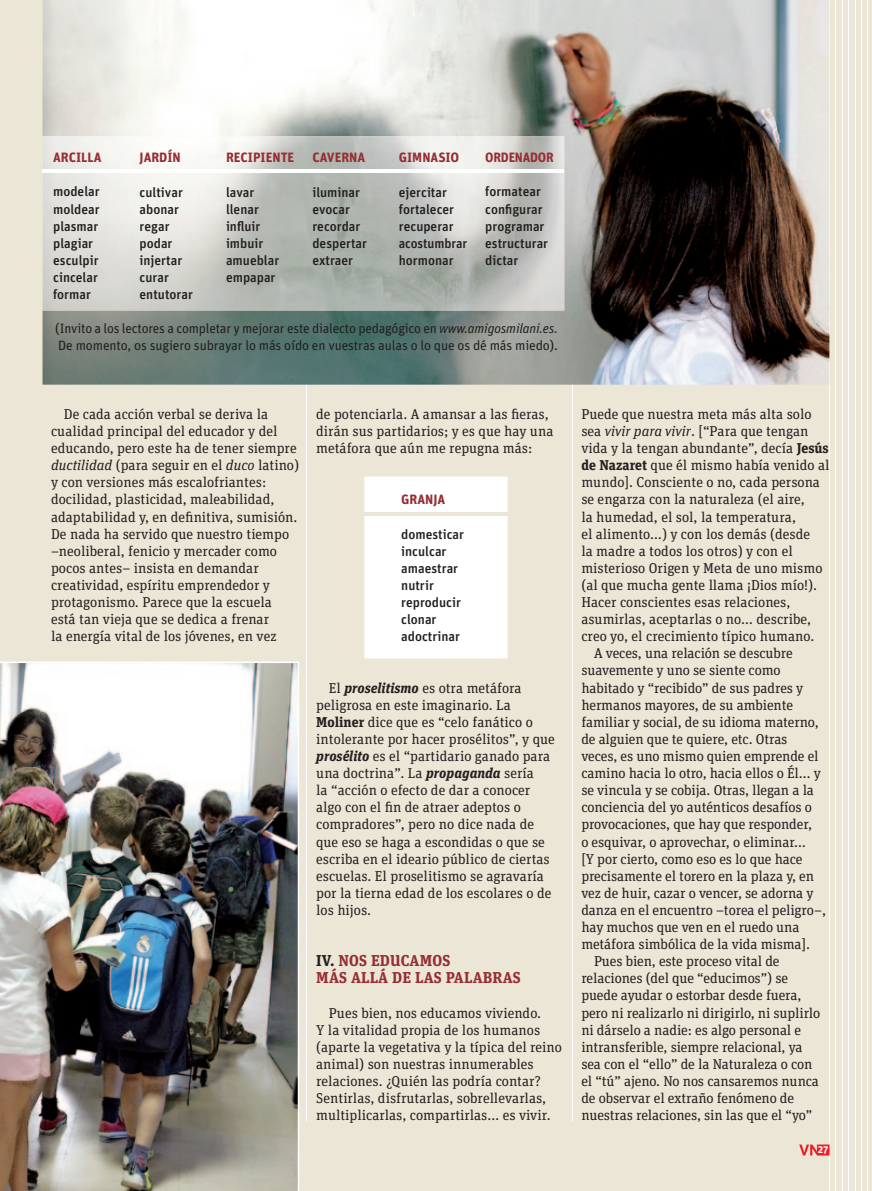
<style>
.page{position:relative;width:872px;height:1191px;background:#ece6d6}
.page>*{position:absolute;margin:0;border:0;box-sizing:border-box;transform-origin:0 0}
.t1{font:700 15.75px/17.1px "Unit Slab OT";letter-spacing:.01em;color:#962e33}
.t2{font:14.25px/17.1px "Unit Slab OT";color:#231f20}
.t3{font:500 13.5px/17.1px "Unit OT";color:#231f20}
.t4{font:13.5px/17.1px "Unit OT";letter-spacing:-.015em;color:#231f20}
.t5{font:700 13.5px "Unit OT";color:#962e33}
.t6{font:700 10.5px "Unit Rounded OT";color:#fff}
.s1{font-style:italic}
.s2{font-weight:700}
.s3{font-weight:700;font-style:italic}
.s4{color:#231f20}
</style>
<div class="page">
<hr style="left:306px;top:0;width:1px;height:1120px;background:#fff">
<hr style="left:572px;top:0;width:1px;height:1120px;background:#fff">
<hr style="left:829px;top:0;width:1px;height:1191px;background:#fff">
<hr style="left:835px;top:0;width:1px;height:1191px;background:#fff">
<hr style="left:842px;top:0;width:1px;height:1191px;background:#fff">
<hr style="left:848px;top:0;width:1px;height:1191px;background:#fff">
<hr style="left:854px;top:0;width:1px;height:1191px;background:#fff">
<hr style="left:861px;top:0;width:1px;height:1191px;background:#fff">
<hr style="left:867px;top:0;width:1px;height:1191px;background:#fff">
<img style="left:43px;top:0;width:786px;height:385px">
<svg style="left:799px;top:1144px;width:30px;height:11px"></svg>
<div style="left:364px;top:476px;width:143px;height:182px;background:#fff"></div>
<img style="left:43px;top:136px;width:521px;height:174px">
<hr style="left:364px;top:512px;width:143px;height:3px;background:#ece6d6">
<hr style="left:43px;top:170px;width:521px;height:3px;background:#fff">
<img style="left:0;top:661px;width:299px;height:530px">
<p class="t5" style="left:53px;top:149px;width:50px">ARCILLA</p>
<p class="t5" style="left:140px;top:149px;width:43px">JARDÍN</p>
<p class="t5" style="left:226px;top:149px;width:70px">RECIPIENTE</p>
<p class="t5" style="left:312px;top:149px;width:54px">CAVERNA</p>
<p class="t5" style="left:399px;top:149px;width:62px">GIMNASIO</p>
<p class="t5" style="left:485px;top:149px;width:70px">ORDENADOR</p>
<p class="t3" style="left:53px;top:183px;width:48px">modelar moldear plasmar plagiar esculpir cincelar formar</p>
<p class="t3" style="left:140px;top:183px;width:55px">cultivar abonar regar podar injertar curar entutorar</p>
<p class="t3" style="left:226px;top:183px;width:55px">lavar llenar influir imbuir amueblar empapar</p>
<p class="t3" style="left:312px;top:183px;width:56px">iluminar evocar recordar despertar extraer</p>
<p class="t3" style="left:399px;top:183px;width:70px">ejercitar fortalecer recuperar acostumbrar hormonar</p>
<p class="t3" style="left:485px;top:183px;width:64px">formatear configurar programar estructurar dictar</p>
<p class="t4" style="left:55px;top:320px;width:504px">(Invito a los lectores a completar y mejorar este dialecto pedagógico en <span class="s1">www.amigosmilani.es.<br></span>De momento, os sugiero subrayar lo más oído en vuestras aulas o lo que os dé más miedo).</p>
<p class="t2" style="left:51px;top:405px;width:249px;text-indent:13px">De cada acción verbal se deriva la cualidad principal del educador y del educando, pero este ha de tener siempre <span class="s1">ductilidad</span> (para seguir en el <span class="s1">duco</span> latino) y con versiones más escalofriantes: docilidad, plasticidad, maleabilidad, adaptabilidad y, en definitiva, sumisión.<br>De nada ha servido que nuestro tiempo –neoliberal, fenicio y mercader como pocos antes– insista en demandar creatividad, espíritu emprendedor y protagonismo. Parece que la escuela está tan vieja que se dedica a frenar<br>la energía vital de los jóvenes, en vez</p>
<p class="t2" style="left:581px;top:405px;width:232px">Puede que nuestra meta más alta solo</p>
<p class="t2" style="left:316px;top:405px;width:239px">de potenciarla. A amansar a las fieras, dirán sus partidarios; y es que hay una metáfora que aún me repugna más:</p>
<p class="t5" style="left:401px;top:491px;width:45px">GRANJA</p>
<p class="t3" style="left:401px;top:525px;width:64px">domesticar inculcar amaestrar nutrir reproducir clonar adoctrinar</p>
<p class="t2" style="left:581px;top:422px;width:229px">sea <span class="s1">vivir para vivir</span>. [“Para que tengan</p>
<p class="t2" style="left:581px;top:439px;width:249px">vida y la tengan abundante”, decía <span class="s2">Jesús</span></p>
<p class="t2" style="left:581px;top:456px;width:249px"><span class="s2">de Nazaret</span> que él mismo había venido al</p>
<p class="t2" style="left:581px;top:473px;width:240px">mundo]. Consciente o no, cada persona</p>
<p class="t2" style="left:581px;top:490px;width:225px">se engarza con la naturaleza (el aire,</p>
<p class="t2" style="left:581px;top:508px;width:216px">la humedad, el sol, la temperatura,</p>
<p class="t2" style="left:581px;top:525px;width:230px">el alimento…) y con los demás (desde</p>
<p class="t2" style="left:581px;top:542px;width:213px">la madre a todos los otros) y con el</p>
<p class="t2" style="left:581px;top:559px;width:243px">misterioso origen y Meta de uno mismo</p>
<p class="t2" style="left:581px;top:576px;width:237px">(al que mucha gente llama ¡Dios mío!).</p>
<p class="t2" style="left:581px;top:593px;width:211px">Hacer conscientes esas relaciones,</p>
<p class="t2" style="left:581px;top:610px;width:231px">asumirlas, aceptarlas o no… describe,</p>
<p class="t2" style="left:581px;top:627px;width:234px">creo yo, el crecimiento típico humano.</p>
<p class="t2" style="left:594px;top:644px;width:200px">A veces, una relación se descubre</p>
<p class="t2" style="left:581px;top:661px;width:201px">suavemente y uno se siente como</p>
<p class="t2" style="left:581px;top:679px;width:223px">habitado y “recibido” de sus padres y</p>
<p class="t2" style="left:581px;top:696px;width:213px">hermanos mayores, de su ambiente</p>
<p class="t2" style="left:581px;top:713px;width:239px">familiar y social, de su idioma materno,</p>
<p class="t2" style="left:581px;top:730px;width:208px">de alguien que te quiere, etc. otras</p>
<p class="t2" style="left:581px;top:747px;width:239px">veces, es uno mismo quien emprende el</p>
<p class="t2" style="left:581px;top:764px;width:241px">camino hacia lo otro, hacia ellos o él… y</p>
<p class="t2" style="left:581px;top:781px;width:234px">se vincula y se cobija. otras, llegan a la</p>
<p class="t2" style="left:581px;top:798px;width:232px">conciencia del yo auténticos desafíos o</p>
<p class="t2" style="left:581px;top:815px;width:232px">provocaciones, que hay que responder,</p>
<p class="t2" style="left:581px;top:832px;width:226px">o esquivar, o aprovechar, o eliminar…</p>
<p class="t2" style="left:581px;top:850px;width:223px">[Y por cierto, como eso es lo que hace</p>
<p class="t2" style="left:581px;top:867px;width:234px">precisamente el torero en la plaza y, en</p>
<p class="t2" style="left:581px;top:884px;width:234px">vez de huir, cazar o vencer, se adorna y</p>
<p class="t2" style="left:581px;top:901px;width:246px">danza en el encuentro –torea el peligro–,</p>
<p class="t2" style="left:581px;top:918px;width:220px">hay muchos que ven en el ruedo una</p>
<p class="t2" style="left:581px;top:935px;width:230px">metáfora simbólica de la vida misma].</p>
<p class="t2" style="left:594px;top:952px;width:187px">Pues bien, este proceso vital de</p>
<p class="t2" style="left:581px;top:969px;width:208px">relaciones (del que “educimos”) se</p>
<p class="t2" style="left:581px;top:986px;width:222px">puede ayudar o estorbar desde fuera,</p>
<p class="t2" style="left:581px;top:1003px;width:240px">pero ni realizarlo ni dirigirlo, ni suplirlo</p>
<p class="t2" style="left:581px;top:1021px;width:221px">ni dárselo a nadie: es algo personal e</p>
<p class="t2" style="left:581px;top:1038px;width:223px">intransferible, siempre relacional, ya</p>
<p class="t2" style="left:581px;top:1055px;width:233px">sea con el “ello” de la Naturaleza o con</p>
<p class="t2" style="left:581px;top:1072px;width:239px">el “tú” ajeno. No nos cansaremos nunca</p>
<p class="t2" style="left:581px;top:1089px;width:214px">de observar el extraño fenómeno de</p>
<p class="t2" style="left:581px;top:1106px;width:233px">nuestras relaciones, sin las que el “yo”</p>
<p class="t2" style="left:316px;top:679px;width:240px;text-indent:13px">El <span class="s3">proselitismo</span> es otra metáfora peligrosa en este imaginario. La <span class="s2">Moliner</span> dice que es “celo fanático o intolerante por hacer prosélitos”, y que <span class="s3">prosélito</span> es el “partidario ganado para una doctrina”. La <span class="s3">propaganda</span> sería<br>la “acción o efecto de dar a conocer algo con el fin de atraer adeptos o compradores”, pero no dice nada de que eso se haga a escondidas o que se escriba en el ideario público de ciertas escuelas. El proselitismo se agravaría por la tierna edad de los escolares o de los hijos.</p>
<p class="t1" style="left:316px;top:952px;width:206px"><span class="s4">IV.</span> NOS EDUCAMOS<br>MÁS ALLÁ DE LAS PALABRAS</p>
<p class="t2" style="left:316px;top:1003px;width:247px;text-indent:13px">Pues bien, nos educamos viviendo.<br>Y la vitalidad propia de los humanos (aparte la vegetativa y la típica del reino animal) son nuestras innumerables relaciones. ¿Quién las podría contar? sentirlas, disfrutarlas, sobrellevarlas, multiplicarlas, compartirlas… es vivir.</p>
<p class="t6" style="left:817px;top:1143px;width:12px">27</p>
</div>
